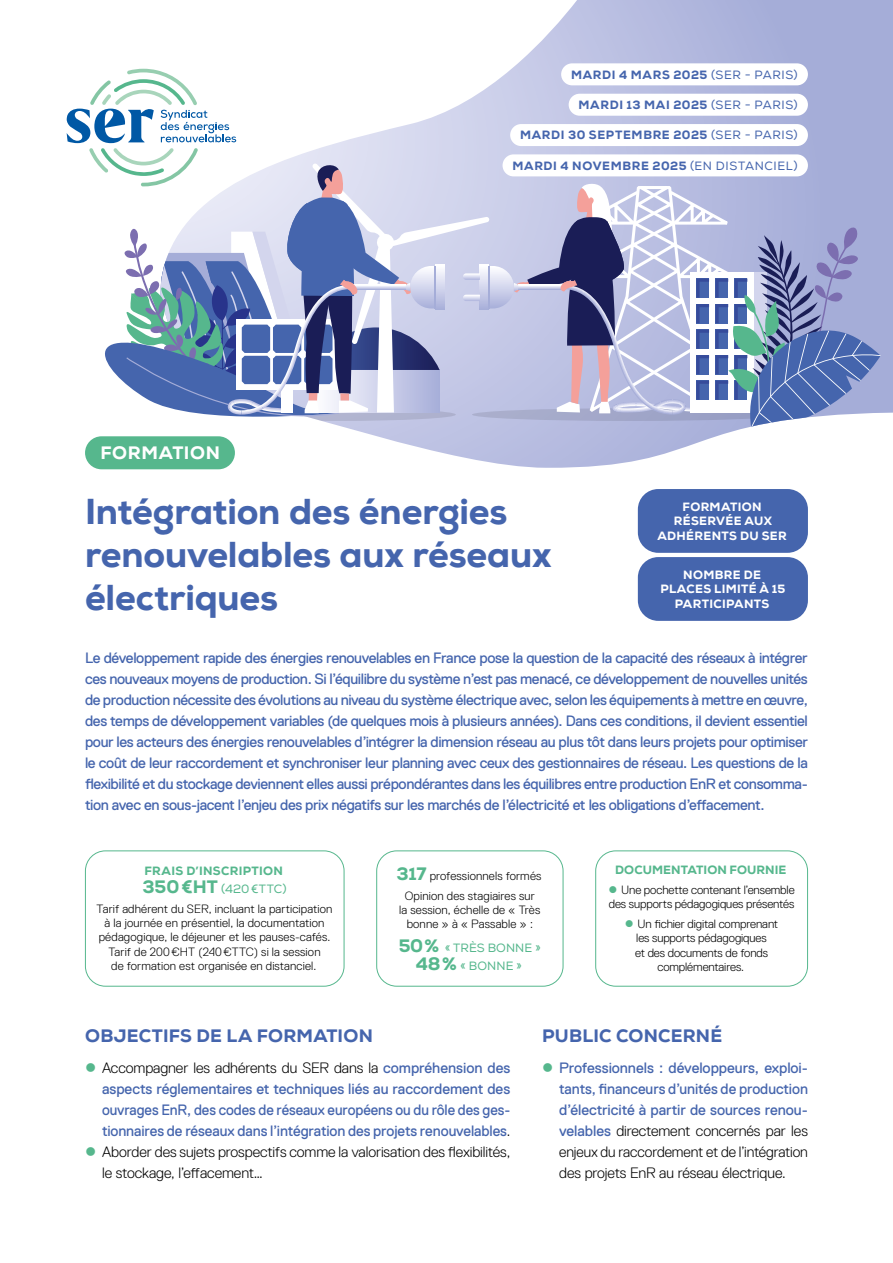
<style>
.page{position:relative;width:893px;height:1263px;background:#fff}
.page>*{position:absolute;margin:0;border:0;box-sizing:border-box;transform-origin:0 0}
.t1{font:800 36px/43.2px "Nexa";letter-spacing:-.005em;color:#4565ad}
.t2{font:800 18px "Nexa";letter-spacing:.01em;color:#4565ad}
.t3{font:800 18px "Nexa";letter-spacing:.035em;color:#fff}
.t4{font:15px/21px "Replica";letter-spacing:-.01em;color:#4565ad;text-align:justify}
.t5{font:300 12px/14.4px "Replica";letter-spacing:.005em;color:#000;text-align:center}
.t6{font:800 12px "Nexa";letter-spacing:.05em;color:#4565ad}
.t7{font:800 12px/14.4px "Nexa";letter-spacing:.025em;color:#fff;text-align:center}
.t8{font:800 12px/18px "Nexa";letter-spacing:.01em;color:#56b78d}
.t9{font:12px/18px "Nexa";letter-spacing:.005em;color:#56b78d;text-align:center}
.s1{font-weight:400}
.s2{font-size:18px}
.s3{font-family:"Nexa";font-weight:800;font-size:18px;color:#56b78d}
.s4{font-weight:800;font-size:18px}
.s5{font-weight:300;color:#000}
</style>
<div class="page">
<svg style="left:146px;top:0;width:747px;height:468px"></svg>
<div style="left:85px;top:436px;width:150px;height:33px;background:#56b78d;border-radius:17px"></div>
<svg style="left:67px;top:69px;width:814px;height:362px"></svg>
<div style="left:561px;top:63px;width:247px;height:22px;background:#fff;border-radius:11px"></div>
<div style="left:569px;top:94px;width:239px;height:22px;background:#fff;border-radius:11px"></div>
<div style="left:510px;top:124px;width:298px;height:22px;background:#fff;border-radius:11px"></div>
<div style="left:502px;top:154px;width:306px;height:22px;background:#fff;border-radius:11px"></div>
<div style="left:85px;top:850px;width:259px;height:136px;border:1px solid #56b78d;border-radius:20px"></div>
<div style="left:638px;top:489px;width:170px;height:64px;background:#4565ad;border-radius:20px"></div>
<div style="left:638px;top:557px;width:170px;height:64px;background:#4565ad;border-radius:20px"></div>
<div style="left:376px;top:850px;width:187px;height:136px;border:1px solid #56b78d;border-radius:20px"></div>
<div style="left:595px;top:850px;width:213px;height:136px;border:1px solid #56b78d;border-radius:20px"></div>
<p class="t6" style="left:571px;top:67px;width:228px">MARDI 4 MARS 2025 <span class="s1">(SER - PARIS)</span></p>
<p class="t6" style="left:579px;top:97px;width:221px">MARDI 13 MAI 2025 <span class="s1">(SER - PARIS)</span></p>
<p class="t6" style="left:520px;top:127px;width:279px">MARDI 30 SEPTEMBRE 2025 <span class="s1">(SER - PARIS)</span></p>
<p class="t6" style="left:512px;top:158px;width:287px">MARDI 4 NOVEMBRE 2025 <span class="s1">(EN DISTANCIEL)</span></p>
<p class="t3" style="left:100px;top:441px;width:121px">FORMATION</p>
<h1 class="t1" style="left:85px;top:490px;width:468px">Intégration des énergies renouvelables aux réseaux électriques</h1>
<p class="t4" style="left:85px;top:647px;width:725px">Le développement rapide des énergies renouvelables en France pose la question de la capacité des réseaux à intégrer ces nouveaux moyens de production. Si l’équilibre du système n’est pas menacé, ce développement de nouvelles unités de production nécessite des évolutions au niveau du système électrique avec, selon les équipements à mettre en œuvre, des temps de développement variables (de quelques mois à plusieurs années). Dans ces conditions, il devient essentiel pour les acteurs des énergies renouvelables d’intégrer la dimension réseau au plus tôt dans leurs projets pour optimiser le coût de leur raccordement et synchroniser leur planning avec ceux des gestionnaires de réseau. Les questions de la flexibilité et du stockage deviennent elles aussi prépondérantes dans les équilibres entre production EnR et consomma&shy;tion avec en sous-jacent l’enjeu des prix négatifs sur les marchés de l’électricité et les obligations d’effacement.</p>
<p class="t7" style="left:657px;top:499px;width:131px">FORMATION<br>RÉSERVÉE AUX<br>ADHÉRENTS DU SER</p>
<p class="t7" style="left:660px;top:567px;width:127px">NOMBRE DE<br>PLACES LIMITÉ À 15<br>PARTICIPANTS</p>
<p class="t8" style="left:142px;top:862px;width:146px">FRAIS D’INSCRIPTION<br><span class="s2">350€HT</span> <span class="s1">(420€TTC)</span></p>
<p class="t5" style="left:97px;top:901px;width:237px">Tarif adhérent du SER, incluant la participation à la journée en présentiel, la documentation pédagogique, le déjeuner et les pauses-cafés.<br>Tarif de 200€HT (240€TTC) si la session<br>de formation est organisée en distanciel.</p>
<p class="t5" style="left:397px;top:866px;width:146px;line-height:19.5px"><span class="s3">317</span> professionnels formés<br>Opinion des stagiaires sur</p>
<p class="t5" style="left:399px;top:903px;width:143px">la session, échelle de « Très bonne » à « Passable » :</p>
<p class="t9" style="left:399px;top:938px;width:144px"><span class="s4">50%</span> « TRÈS BONNE »<br><span class="s4">48%</span> « BONNE »</p>
<p class="t8" style="left:615px;top:861px;width:173px">DOCUMENTATION FOURNIE</p>
<p class="t5" style="left:609px;top:882px;width:187px;text-align:right">Une pochette contenant l’ensemble des supports pédagogiques présentés</p>
<p class="t5" style="left:637px;top:916px;width:142px">Un fichier digital comprenant</p>
<p class="t5" style="left:636px;top:931px;width:132px">les supports pédagogiques</p>
<p class="t5" style="left:635px;top:945px;width:135px">et des documents de fonds</p>
<p class="t5" style="left:657px;top:960px;width:88px">complémentaires.</p>
<p class="t2" style="left:85px;top:1024px;width:289px">OBJECTIFS DE LA FORMATION</p>
<p class="t4" style="left:102px;top:1057px;width:410px"><span class="s5">Accompagner les adhérents du SER dans la</span> compréhension des aspects réglementaires et techniques liés au raccordement des ouvrages EnR, des codes de réseaux européens ou du rôle des ges&shy;tionnaires de réseaux dans l’intégration des projets renouvelables<span class="s5">.<br>Aborder des sujets prospectifs comme la valorisation des flexibilités, le stockage, l’effacement…</span></p>
<p class="t2" style="left:542px;top:1024px;width:181px">PUBLIC CONCERNÉ</p>
<p class="t4" style="left:559px;top:1057px;width:250px">Professionnels : développeurs, exploi&shy;tants, financeurs d’unités de production d’électricité à partir de sources renou&shy;velables <span class="s5">directement concernés par les enjeux du raccordement et de l’intégration des projets EnR au réseau électrique.</span></p>
</div>
